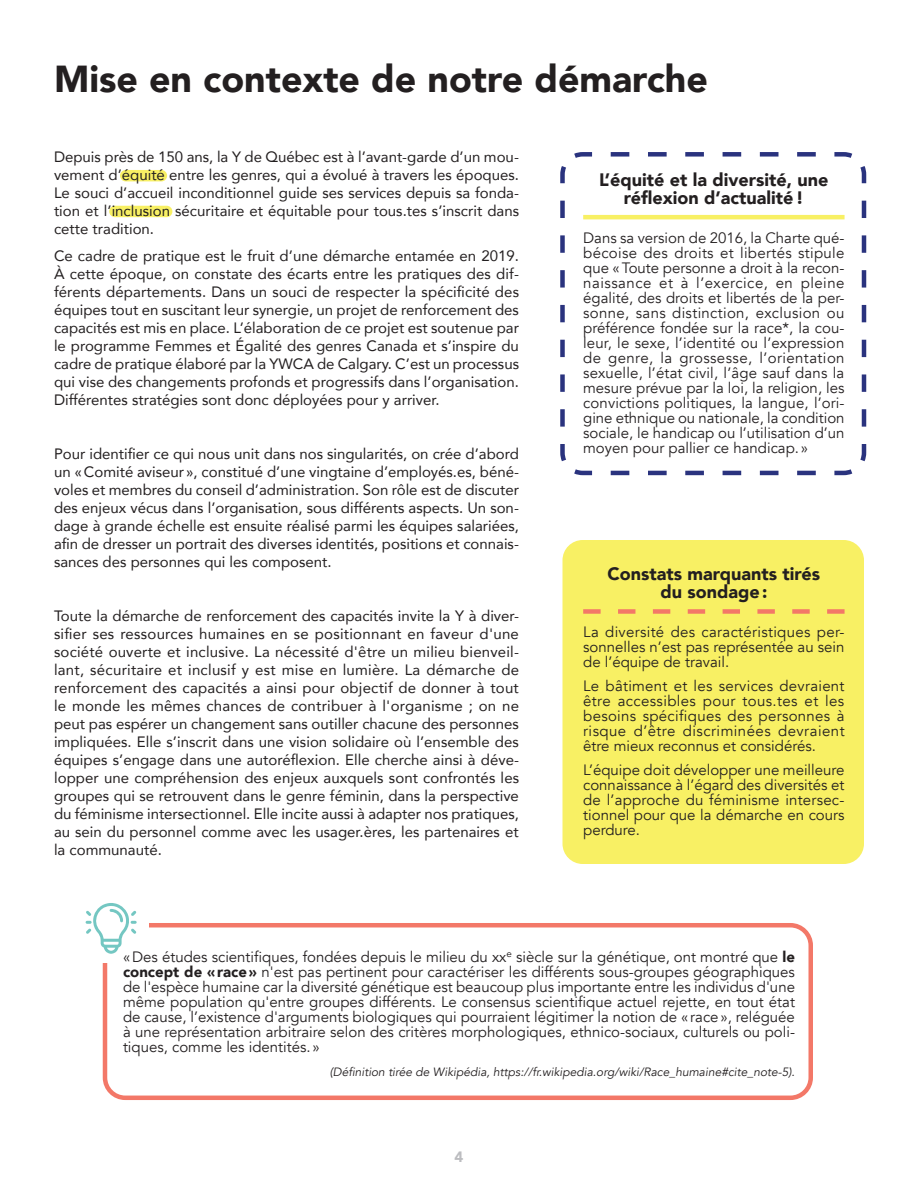
<style>
.page{position:relative;width:918px;height:1188px;background:#fff}
.page>*{position:absolute;margin:0;border:0;box-sizing:border-box;transform-origin:0 0}
.t1{font:900 37.5px "Avenir";color:#231f20}
.t2{font:900 18px/18px "Avenir";color:#231f20;text-align:center}
.t3{font:15px/18px "Avenir";color:#231f20;text-align:justify}
.t4{font:15px/15px "Avenir";color:#231f20;text-align:justify}
.t5{font:900 15px "Avenir";color:#bcbdc0}
.t6{font:italic 12px "Avenir";color:#231f20}
.s1{font-weight:900}
</style>
<div class="page">
<div style="left:103px;top:923px;width:710px;height:177px;border:4px solid #f37868;border-radius:20px"></div>
<div style="left:44px;top:903px;width:104px;height:59px;background:#fff"></div>
<div style="left:109px;top:206px;width:63px;height:11px;background:#f8f064;border-radius:6px"></div>
<div style="left:120px;top:170px;width:47px;height:11px;background:#f8f064;border-radius:6px"></div>
<svg style="left:560px;top:152px;width:307px;height:324px"></svg>
<div style="left:562px;top:540px;width:302px;height:324px;background:#f8f064;border-radius:20px"></div>
<hr style="left:583px;top:215px;width:262px;height:4px;background:#f8f064">
<svg style="left:583px;top:609px;width:262px;height:5px"></svg>
<svg style="left:86px;top:903px;width:51px;height:51px"></svg>
<h1 class="t1" style="left:54px;top:46px;width:656px">Mise en contexte de notre démarche</h1>
<p class="t3" style="left:54px;top:147px;width:467px">Depuis près de 150 ans, la Y de Québec est à l’avant-garde d’un mou&shy;vement d’équité entre les genres, qui a évolué à travers les époques.<br>Le souci d’accueil inconditionnel guide ses services depuis sa fonda&shy;tion et l’inclusion sécuritaire et équitable pour tous.tes s’inscrit dans cette tradition.</p>
<p class="t3" style="left:54px;top:246px;width:467px">Ce cadre de pratique est le fruit d’une démarche entamée en 2019.<br>À cette époque, on constate des écarts entre les pratiques des dif&shy;férents départements. Dans un souci de respecter la spécificité des équipes tout en suscitant leur synergie, un projet de renforcement des capacités est mis en place. L’élaboration de ce projet est soutenue par le programme Femmes et Égalité des genres Canada et s’inspire du cadre de pratique élaboré par la YWCA de Calgary. C’est un processus qui vise des changements profonds et progressifs dans l’organisation.<br>Différentes stratégies sont donc déployées pour y arriver.</p>
<p class="t3" style="left:54px;top:444px;width:466px">Pour identifier ce qui nous unit dans nos singularités, on crée d’abord un «Comité aviseur », constitué d’une vingtaine d’employés.es, béné&shy;voles et membres du conseil d’administration. Son rôle est de discuter des enjeux vécus dans l’organisation, sous différents aspects. Un son&shy;dage à grande échelle est ensuite réalisé parmi les équipes salariées, afin de dresser un portrait des diverses identités, positions et connais&shy;sances des personnes qui les composent.</p>
<p class="t3" style="left:54px;top:606px;width:467px">Toute la démarche de renforcement des capacités invite la Y à diver&shy;sifier ses ressources humaines en se positionnant en faveur d'une société ouverte et inclusive. La nécessité d'être un milieu bienveil&shy;lant, sécuritaire et inclusif y est mise en lumière. La démarche de renforcement des capacités a ainsi pour objectif de donner à tout le monde les mêmes chances de contribuer à l'organisme ; on ne peut pas espérer un changement sans outiller chacune des personnes impliquées. Elle s’inscrit dans une vision solidaire où l’ensemble des équipes s’engage dans une autoréflexion. Elle cherche ainsi à déve&shy;lopper une compréhension des enjeux auxquels sont confrontés les groupes qui se retrouvent dans le genre féminin, dans la perspective du féminisme intersectionnel. Elle incite aussi à adapter nos pratiques, au sein du personnel comme avec les usager.ères, les partenaires et la communauté.</p>
<p class="t2" style="left:599px;top:171px;width:231px">L’équité et la diversité, une réflexion d’actualité!</p>
<p class="t4" style="left:583px;top:231px;width:263px">Dans sa version de 2016, la Charte qué&shy;bécoise des droits et libertés stipule que «Toute personne a droit à la recon&shy;naissance et à l’exercice, en pleine égalité, des droits et libertés de la per&shy;sonne, sans distinction, exclusion ou préférence fondée sur la race*, la cou&shy;leur, le sexe, l’identité ou l’expression de genre, la grossesse, l’orientation sexuelle, l’état civil, l’âge sauf dans la mesure prévue par la loi, la religion, les convictions politiques, la langue, l’ori&shy;gine ethnique ou nationale, la condition sociale, le handicap ou l’utilisation d’un moyen pour pallier ce handicap. »</p>
<p class="t2" style="left:608px;top:564px;width:214px">Constats marquants tirés du sondage:</p>
<p class="t4" style="left:583px;top:624px;width:263px">La diversité des caractéristiques per&shy;sonnelles n’est pas représentée au sein de l’équipe de travail.</p>
<p class="t4" style="left:583px;top:678px;width:263px">Le bâtiment et les services devraient être accessibles pour tous.tes et les besoins spécifiques des personnes à risque d’être discriminées devraient être mieux reconnus et considérés.</p>
<p class="t4" style="left:583px;top:762px;width:263px">L’équipe doit développer une meilleure connaissance à l’égard des diversités et de l’approche du féminisme intersec&shy;tionnel pour que la démarche en cours perdure.</p>
<p class="t4" style="left:123px;top:949px;width:674px">« Des études scientifiques, fondées depuis le milieu du xx<sup>e</sup> siècle sur la génétique, ont montré que <span class="s1">le concept de «race»</span> n'est pas pertinent pour caractériser les différents sous-groupes géographiques de l'espèce humaine car la diversité génétique est beaucoup plus importante entre les individus d'une même population qu'entre groupes différents. Le consensus scientifique actuel rejette, en tout état de cause, l’existence d'arguments biologiques qui pourraient légitimer la notion de « race», reléguée à une représentation arbitraire selon des critères morphologiques, ethnico-sociaux, culturels ou poli&shy;tiques, comme les identités. »</p>
<p class="t6" style="left:330px;top:1064px;width:467px">(Définition tirée de Wikipédia, https://fr.wikipedia.org/wiki/Race_humaine#cite_note-5).</p>
<p class="t5" style="left:455px;top:1144px;width:10px">4</p>
</div>
